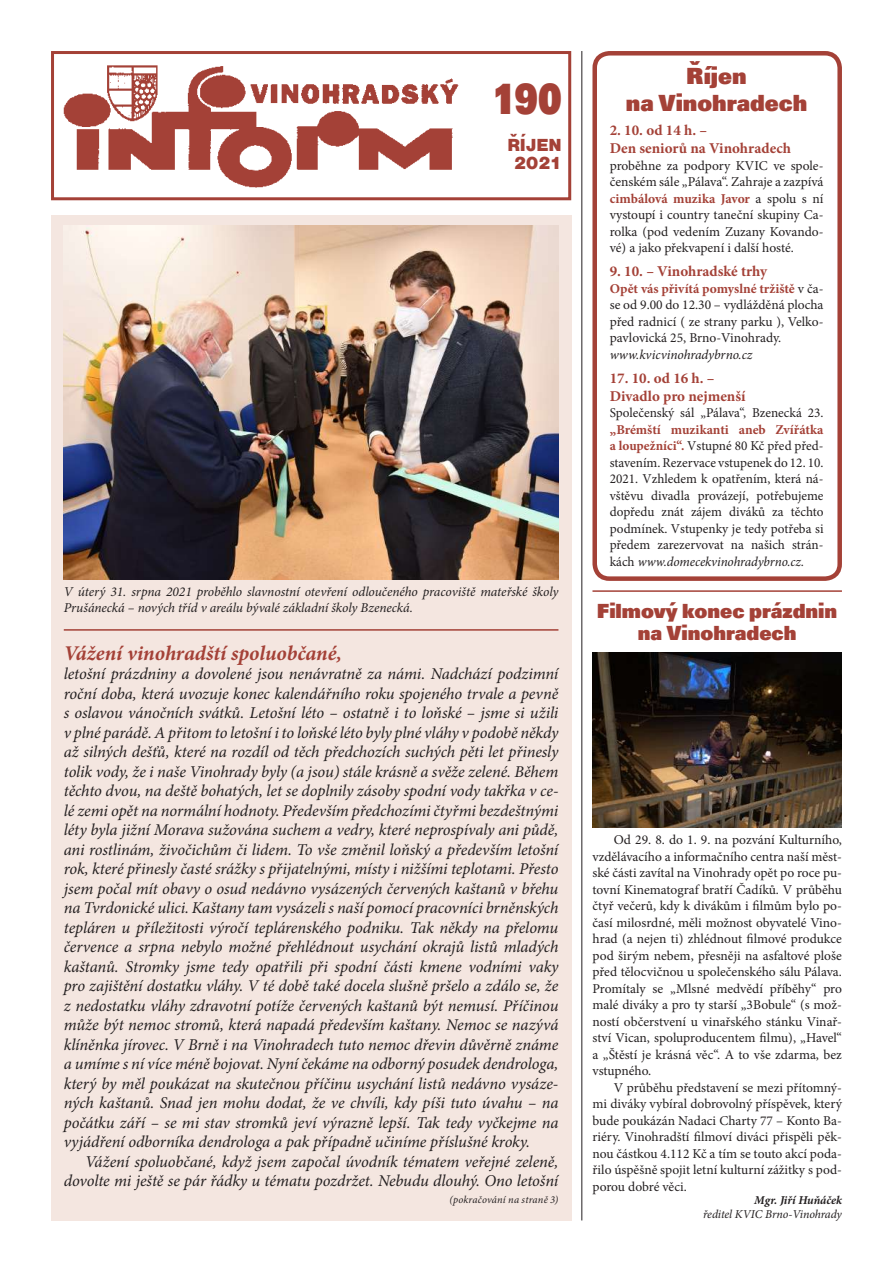
<style>
.page{position:relative;width:893px;height:1263px;background:#fff}
.page>*{position:absolute;margin:0;border:0;box-sizing:border-box;transform-origin:0 0}
.t1{font:800 45px "Unitus DEE";color:#a44137;scale:.8 1}
.t2{font:800 24px/27px "Unitus DEE";color:#a44137;text-align:center}
.t3{font:800 21px/22.5px "Unitus DEE";color:#a44137;text-align:center}
.t4{font:italic 700 21px "Minion Pro";letter-spacing:-.005em;color:#a44137}
.t5{font:900 18px/18px "Nimbus Sans DEE";color:#a44137;text-align:center}
.t6{font:italic 16.5px/19.5px "Minion Pro";letter-spacing:-.005em;color:#231f20;text-align:justify}
.t7{font:700 15px/18px "Minion Pro";color:#a44137}
.t8{font:13.5px/16.5px "Minion Pro";color:#231f20;text-align:justify}
.t9{font:italic 13.5px/16.5px "Minion Pro";letter-spacing:-.005em;color:#231f20}
.t10{font:italic 12px "Minion Pro";letter-spacing:-.01em;color:#231f20}
.t11{font:italic 700 12px "Minion Pro";letter-spacing:-.005em;color:#231f20}
.t12{font:italic 10.5px "Minion Pro";letter-spacing:.015em;color:#231f20}
.s1{font-weight:700;color:#a44137}
.s2{font-style:italic}
</style>
<div class="page">
<div style="left:51px;top:215px;width:520px;height:1005px;background:#f4e6e0"></div>
<div style="left:51px;top:51px;width:520px;height:149px;border:3px solid #a44137"></div>
<img style="left:63px;top:65px;width:396px;height:123px">
<hr style="left:581px;top:51px;width:1px;height:1169px;background:#231f20">
<hr style="left:64px;top:629px;width:494px;height:2px;background:#a44137">
<div style="left:592px;top:51px;width:250px;height:530px;border:4px solid #a44137;border-radius:15px"></div>
<img style="left:592px;top:653px;width:250px;height:174px">
<img style="left:64px;top:225px;width:494px;height:354px">
<hr style="left:592px;top:590px;width:250px;height:2px;background:#a44137">
<h1 class="t1" style="left:493px;top:72px;width:88px">190</h1>
<p class="t5" style="left:507px;top:137px;width:56px">ŘÍJEN<br>2021</p>
<p class="t9" style="left:64px;top:583px;width:496px">V úterý 31. srpna 2021 proběhlo slavnostní otevření odloučeného pracoviště mateřské školy<br>Prušánecká – nových tříd v areálu bývalé základní školy Bzenecká.</p>
<p class="t4" style="left:64px;top:638px;width:280px">Vážení vinohradští spoluobčané,</p>
<p class="t6" style="left:64px;top:664px;width:496px">letošní prázdniny a dovolené jsou nenávratně za námi. Nadchází podzimní roční doba, která uvozuje konec kalendářního roku spojeného trvale a pevně s oslavou vánočních svátků. Letošní léto – ostatně i to loňské – jsme si užili v plné parádě. A přitom to letošní i to loňské léto byly plné vláhy v podobě někdy až silných dešťů, které na rozdíl od těch předchozích suchých pěti let přinesly tolik vody, že i naše Vinohrady byly (a jsou) stále krásně a svěže zelené. Během těchto dvou, na deště bohatých, let se doplnily zásoby spodní vody takřka v ce&shy;lé zemi opět na normální hodnoty. Především předchozími čtyřmi bezdeštnými léty byla jižní Morava sužována suchem a vedry, které neprospívaly ani půdě, ani rostlinám, živočichům či lidem. To vše změnil loňský a především letošní rok, které přinesly časté srážky s přijatelnými, místy i nižšími teplotami. Přesto jsem počal mít obavy o osud nedávno vysázených červených kaštanů v břehu na Tvrdonické ulici. Kaštany tam vysázeli s naší pomocí pracovníci brněnských tepláren u příležitosti výročí teplárenského podniku. Tak někdy na přelomu července a srpna nebylo možné přehlédnout usychání okrajů listů mladých kaštanů. Stromky jsme tedy opatřili při spodní části kmene vodními vaky pro zajištění dostatku vláhy. V té době také docela slušně pršelo a zdálo se, že z nedostatku vláhy zdravotní potíže červených kaštanů být nemusí. Příčinou může být nemoc stromů, která napadá především kaštany. Nemoc se nazývá klíněnka jírovec. V Brně i na Vinohradech tuto nemoc dřevin důvěrně známe a umíme s ní více méně bojovat. Nyní čekáme na odborný posudek dendrologa, který by měl poukázat na skutečnou příčinu usychání listů nedávno vysáze&shy;ných kaštanů. Snad jen mohu dodat, že ve chvíli, kdy píši tuto úvahu – na počátku září – se mi stav stromků jeví výrazně lepší. Tak tedy vyčkejme na vyjádření odborníka dendrologa a pak případně učiníme příslušné kroky.</p>
<p class="t6" style="left:64px;top:1151px;width:496px;text-align:right">Vážení spoluobčané, když jsem započal úvodník tématem veřejné zeleně, dovolte mi ještě se pár řádky u tématu pozdržet. Nebudu dlouhý. Ono letošní</p>
<p class="t12" style="left:450px;top:1192px;width:110px">(pokračování na straně 3)</p>
<h2 class="t2" style="left:626px;top:63px;width:183px">Říjen<br>na Vinohradech</h2>
<p class="t7" style="left:610px;top:121px;width:183px">2. 10. od 14 h. –<br>Den seniorů na Vinohradech</p>
<p class="t8" style="left:610px;top:157px;width:215px">proběhne za podpory KVIC ve spole&shy;čenském sále „Pálava“. Zahraje a zazpívá <span class="s1">cimbálová muzika Javor</span> a spolu s ní vystoupí i country taneční skupiny Ca&shy;rolka (pod vedením Zuzany Kovando&shy;vé) a jako překvapení i další hosté.</p>
<p class="t7" style="left:610px;top:262px;width:159px">9. 10. – Vinohradské trhy</p>
<p class="t8" style="left:610px;top:280px;width:215px"><span class="s1">Opět vás přivítá pomyslné tržiště</span> v ča&shy;se od 9.00 do 12.30 – vydlážděná plocha před radnicí ( ze strany parku ), Velko&shy;pavlovická 25, Brno-Vinohrady.</p>
<p class="t9" style="left:610px;top:346px;width:144px">www.kvicvinohradybrno.cz</p>
<p class="t7" style="left:610px;top:369px;width:137px">17. 10. od 16 h. –<br>Divadlo pro nejmenší</p>
<p class="t8" style="left:610px;top:405px;width:215px">Společenský sál „Pálava“, Bzenecká 23.</p>
<p class="t8" style="left:610px;top:421px;width:215px"><span class="s1">„Brémští muzikanti aneb Zvířátka a loupežníci“.</span> Vstupné 80 Kč před před&shy;stavením. Rezervace vstupenek do 12. 10.<br>2021. Vzhledem k opatřením, která ná&shy;vštěvu divadla provázejí, potřebujeme dopředu znát zájem diváků za těchto podmínek. Vstupenky je tedy potřeba si předem zarezervovat na našich strán&shy;kách <span class="s2">www.domecekvinohradybrno.cz.</span></p>
<p class="t3" style="left:597px;top:599px;width:242px">Filmový konec prázdnin na Vinohradech</p>
<p class="t8" style="left:592px;top:832px;width:251px;text-indent:21px">Od 29. 8. do 1. 9. na pozvání Kulturního, vzdělávacího a informačního centra naší měst&shy;ské části zavítal na Vinohrady opět po roce pu&shy;tovní Kinematograf bratří Čadíků. V průběhu čtyř večerů, kdy k divákům i filmům bylo po&shy;časí milosrdné, měli možnost obyvatelé Vino&shy;hrad (a nejen ti) zhlédnout filmové produkce pod širým nebem, přesněji na asfaltové ploše před tělocvičnou u společenského sálu Pálava.<br>Promítaly se „Mlsné medvědí příběhy“ pro malé diváky a pro ty starší „3Bobule“ (s mož&shy;ností občerstvení u vinařského stánku Vinař&shy;ství Vican, spoluproducentem filmu), „Havel“ a „Štěstí je krásná věc“. A to vše zdarma, bez vstupného.</p>
<p class="t8" style="left:592px;top:1079px;width:251px;text-indent:21px">V průběhu představení se mezi přítomný&shy;mi diváky vybíral dobrovolný příspěvek, který bude poukázán Nadaci Charty 77 – Konto Ba&shy;riéry. Vinohradští filmoví diváci přispěli pěk&shy;nou částkou 4.112 Kč a tím se touto akcí poda&shy;řilo úspěšně spojit letní kulturní zážitky s pod&shy;porou dobré věci.</p>
<p class="t11" style="left:754px;top:1192px;width:89px">Mgr. Jiří Huňáček</p>
<p class="t10" style="left:703px;top:1206px;width:140px">ředitel KVIC Brno-Vinohrady</p>
</div>
